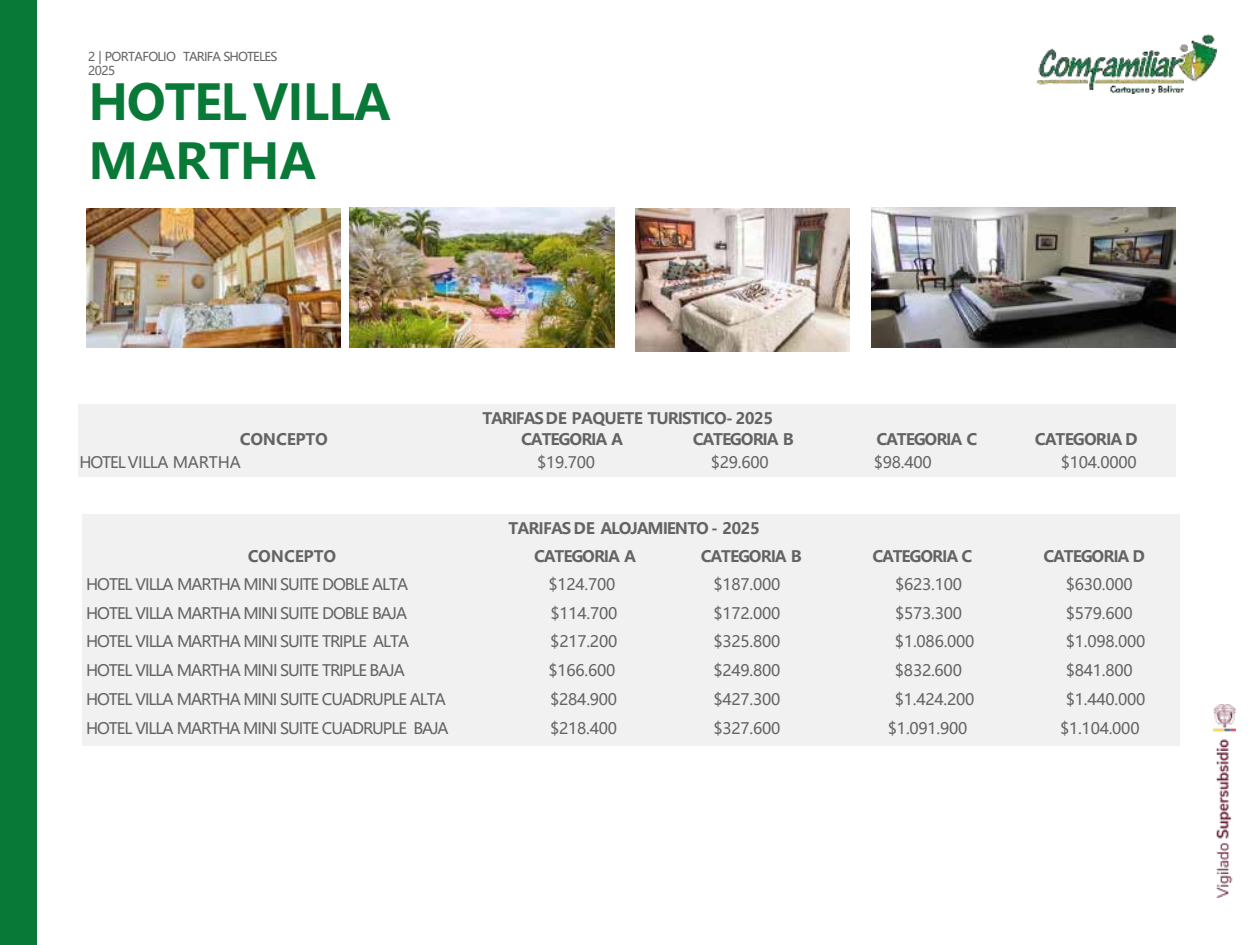
<style>
.page{position:relative;width:1260px;height:945px;background:#fff}
.page>*{position:absolute;margin:0;border:0;box-sizing:border-box;transform-origin:0 0}
.t1{font:700 49px/58.8px "Microsoft Ya Hei";letter-spacing:-.02em;color:#097938}
.t2{font:15.75px "Microsoft Ya Hei";letter-spacing:-.065em;color:#646363}
.t3{font:700 15.75px "Microsoft Ya Hei";letter-spacing:-.065em;color:#646363}
.t4{font:15.75px "Microsoft Ya Hei";letter-spacing:-.025em;color:#646363}
.t5{font:700 15.75px "Microsoft Ya Hei";letter-spacing:-.015em;color:#646363}
.t6{font:700 15.75px "Microsoft Ya Hei";letter-spacing:-.01em;color:#646363}
.t7{font:12.25px/14.7px "Microsoft Ya Hei";letter-spacing:-.06em;color:#646363}
</style>
<div class="page">
<img style="left:87px;top:209px;width:253px;height:138px">
<img style="left:349px;top:208px;width:265px;height:139px">
<div style="left:78px;top:405px;width:1098px;height:25px;background:#f1f1f1"></div>
<div style="left:78px;top:430px;width:347px;height:21px;background:#f1f1f1"></div>
<div style="left:425px;top:430px;width:233px;height:21px;background:#f1f1f1"></div>
<div style="left:658px;top:430px;width:176px;height:21px;background:#f1f1f1"></div>
<div style="left:834px;top:430px;width:172px;height:21px;background:#f1f1f1"></div>
<div style="left:1006px;top:430px;width:170px;height:21px;background:#f1f1f1"></div>
<div style="left:78px;top:451px;width:347px;height:26px;background:#f1f1f1"></div>
<div style="left:425px;top:451px;width:233px;height:26px;background:#f1f1f1"></div>
<div style="left:658px;top:451px;width:176px;height:26px;background:#f1f1f1"></div>
<div style="left:834px;top:451px;width:172px;height:26px;background:#f1f1f1"></div>
<div style="left:1006px;top:451px;width:170px;height:26px;background:#f1f1f1"></div>
<div style="left:83px;top:514px;width:1097px;height:32px;background:#f1f1f1"></div>
<div style="left:83px;top:546px;width:397px;height:27px;background:#f1f1f1"></div>
<div style="left:480px;top:546px;width:188px;height:27px;background:#f1f1f1"></div>
<div style="left:668px;top:546px;width:169px;height:27px;background:#f1f1f1"></div>
<div style="left:837px;top:546px;width:169px;height:27px;background:#f1f1f1"></div>
<div style="left:1006px;top:546px;width:174px;height:27px;background:#f1f1f1"></div>
<div style="left:83px;top:573px;width:397px;height:28px;background:#f1f1f1"></div>
<div style="left:480px;top:573px;width:188px;height:28px;background:#f1f1f1"></div>
<div style="left:668px;top:573px;width:169px;height:28px;background:#f1f1f1"></div>
<div style="left:837px;top:573px;width:169px;height:28px;background:#f1f1f1"></div>
<div style="left:1006px;top:573px;width:174px;height:28px;background:#f1f1f1"></div>
<div style="left:83px;top:601px;width:397px;height:29px;background:#f1f1f1"></div>
<div style="left:480px;top:601px;width:188px;height:29px;background:#f1f1f1"></div>
<div style="left:668px;top:601px;width:169px;height:29px;background:#f1f1f1"></div>
<div style="left:837px;top:601px;width:169px;height:29px;background:#f1f1f1"></div>
<div style="left:1006px;top:601px;width:174px;height:29px;background:#f1f1f1"></div>
<div style="left:83px;top:630px;width:397px;height:29px;background:#f1f1f1"></div>
<div style="left:480px;top:630px;width:188px;height:29px;background:#f1f1f1"></div>
<div style="left:668px;top:630px;width:169px;height:29px;background:#f1f1f1"></div>
<div style="left:837px;top:630px;width:169px;height:29px;background:#f1f1f1"></div>
<div style="left:1006px;top:630px;width:174px;height:29px;background:#f1f1f1"></div>
<div style="left:83px;top:659px;width:397px;height:29px;background:#f1f1f1"></div>
<div style="left:480px;top:659px;width:188px;height:29px;background:#f1f1f1"></div>
<div style="left:668px;top:659px;width:169px;height:29px;background:#f1f1f1"></div>
<div style="left:837px;top:659px;width:169px;height:29px;background:#f1f1f1"></div>
<div style="left:1006px;top:659px;width:174px;height:29px;background:#f1f1f1"></div>
<div style="left:83px;top:688px;width:397px;height:29px;background:#f1f1f1"></div>
<div style="left:480px;top:688px;width:188px;height:29px;background:#f1f1f1"></div>
<div style="left:668px;top:688px;width:169px;height:29px;background:#f1f1f1"></div>
<div style="left:837px;top:688px;width:169px;height:29px;background:#f1f1f1"></div>
<div style="left:1006px;top:688px;width:174px;height:29px;background:#f1f1f1"></div>
<div style="left:83px;top:717px;width:397px;height:29px;background:#f1f1f1"></div>
<div style="left:480px;top:717px;width:188px;height:29px;background:#f1f1f1"></div>
<div style="left:668px;top:717px;width:169px;height:29px;background:#f1f1f1"></div>
<div style="left:837px;top:717px;width:169px;height:29px;background:#f1f1f1"></div>
<div style="left:1006px;top:717px;width:174px;height:29px;background:#f1f1f1"></div>
<img style="left:635px;top:208px;width:215px;height:144px">
<img style="left:871px;top:208px;width:305px;height:139px">
<img style="left:1037px;top:34px;width:179px;height:59px">
<div style="left:0;top:0;width:37px;height:945px;background:#097938"></div>
<img style="left:1214px;top:705px;width:22px;height:192px">
<p class="t7" style="left:88px;top:48px;width:191px">2 | PORTAFOLIO TARIFA SHOTELES<br>2025</p>
<h1 class="t1" style="left:88px;top:71px;width:304px">HOTELVILLA<br>MARTHA</h1>
<p class="t3" style="left:482px;top:408px;width:292px">TARIFASDE PAQUETE TURISTICO- 2025</p>
<p class="t5" style="left:240px;top:429px;width:90px">CONCEPTO</p>
<p class="t3" style="left:521px;top:429px;width:103px">CATEGORIA A</p>
<p class="t3" style="left:693px;top:429px;width:102px">CATEGORIA B</p>
<p class="t3" style="left:877px;top:429px;width:102px">CATEGORIA C</p>
<p class="t3" style="left:1035px;top:429px;width:104px">CATEGORIA D</p>
<p class="t4" style="left:79px;top:452px;width:163px">HOTELVILLA MARTHA</p>
<p class="t2" style="left:537px;top:452px;width:59px">$19.700</p>
<p class="t2" style="left:711px;top:452px;width:59px">$29.600</p>
<p class="t2" style="left:874px;top:452px;width:59px">$98.400</p>
<p class="t2" style="left:1061px;top:452px;width:77px">$104.0000</p>
<p class="t3" style="left:509px;top:517px;width:253px">TARIFAS DE ALOJAMIENTO - 2025</p>
<p class="t6" style="left:248px;top:545px;width:90px">CONCEPTO</p>
<p class="t3" style="left:534px;top:545px;width:103px">CATEGORIA A</p>
<p class="t3" style="left:701px;top:545px;width:102px">CATEGORIA B</p>
<p class="t3" style="left:872px;top:545px;width:101px">CATEGORIA C</p>
<p class="t3" style="left:1043px;top:545px;width:103px">CATEGORIA D</p>
<p class="t2" style="left:86px;top:574px;width:323px">HOTEL VILLA MARTHA MINI SUITE DOBLE ALTA</p>
<p class="t2" style="left:548px;top:574px;width:68px">$124.700</p>
<p class="t2" style="left:714px;top:574px;width:68px">$187.000</p>
<p class="t2" style="left:895px;top:574px;width:68px">$623.100</p>
<p class="t2" style="left:1066px;top:574px;width:68px">$630.000</p>
<p class="t2" style="left:86px;top:602px;width:323px">HOTEL VILLA MARTHA MINI SUITE DOBLE BAJA</p>
<p class="t2" style="left:550px;top:602px;width:68px">$114.700</p>
<p class="t2" style="left:714px;top:602px;width:68px">$172.000</p>
<p class="t2" style="left:895px;top:602px;width:68px">$573.300</p>
<p class="t2" style="left:1066px;top:602px;width:68px">$579.600</p>
<p class="t2" style="left:86px;top:631px;width:325px">HOTEL VILLA MARTHA MINI SUITE TRIPLE ALTA</p>
<p class="t2" style="left:550px;top:631px;width:68px">$217.200</p>
<p class="t2" style="left:713px;top:631px;width:68px">$325.800</p>
<p class="t2" style="left:895px;top:631px;width:81px">$1.086.000</p>
<p class="t2" style="left:1066px;top:631px;width:81px">$1.098.000</p>
<p class="t2" style="left:86px;top:660px;width:320px">HOTEL VILLA MARTHA MINI SUITE TRIPLE BAJA</p>
<p class="t2" style="left:548px;top:660px;width:68px">$166.600</p>
<p class="t2" style="left:713px;top:660px;width:68px">$249.800</p>
<p class="t2" style="left:895px;top:660px;width:68px">$832.600</p>
<p class="t2" style="left:1066px;top:660px;width:68px">$841.800</p>
<p class="t2" style="left:86px;top:689px;width:361px">HOTEL VILLA MARTHA MINI SUITE CUADRUPLE ALTA</p>
<p class="t2" style="left:550px;top:689px;width:68px">$284.900</p>
<p class="t2" style="left:713px;top:689px;width:68px">$427.300</p>
<p class="t2" style="left:895px;top:689px;width:81px">$1.424.200</p>
<p class="t2" style="left:1066px;top:689px;width:81px">$1.440.000</p>
<p class="t2" style="left:86px;top:718px;width:364px">HOTEL VILLA MARTHA MINI SUITE CUADRUPLE BAJA</p>
<p class="t2" style="left:550px;top:718px;width:68px">$218.400</p>
<p class="t2" style="left:713px;top:718px;width:68px">$327.600</p>
<p class="t2" style="left:888px;top:718px;width:81px">$1.091.900</p>
<p class="t2" style="left:1060px;top:718px;width:81px">$1.104.000</p>
</div>
